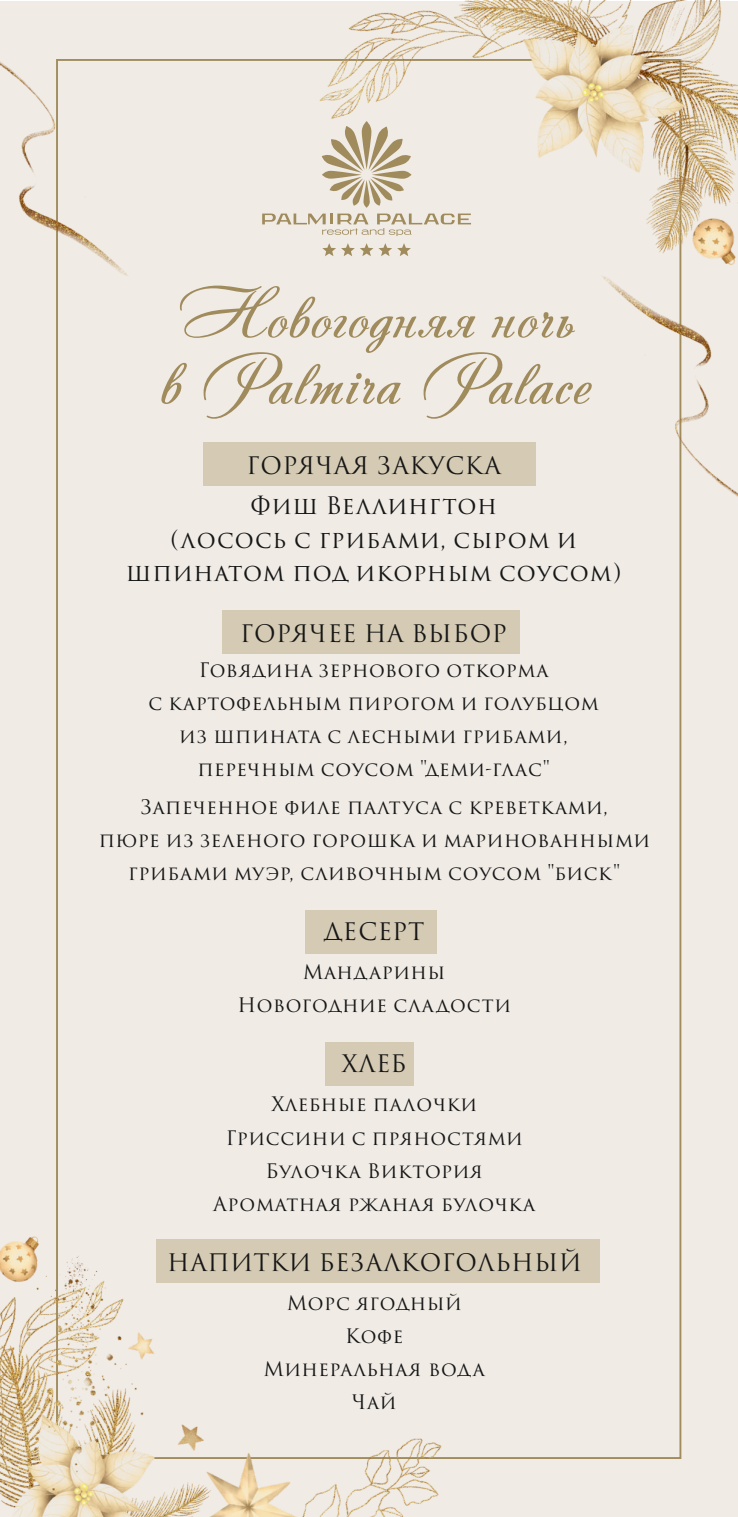
<style>
.page{position:relative;width:738px;height:1517px;background:#fff}
.page>*{position:absolute;margin:0;border:0;box-sizing:border-box;transform-origin:0 0}
.t1{font:68.75px/66.2px "Andantinoscript";color:#a08b5c;scale:1.05 1}
.t2{font:23.5px/40.2px "Trajan Pro 3";letter-spacing:.03em;color:#151616}
.t3{font:19.5px/33px "Trajan Pro 3";letter-spacing:.035em;color:#151616;text-align:center}
</style>
<div class="page">
<div style="left:0;top:1px;width:737px;height:1516px;background:#f0ebe5"></div>
<img style="left:0;top:1214px;width:454px;height:303px">
<img style="left:620px;top:294px;width:117px;height:219px">
<img style="left:0;top:59px;width:180px;height:221px">
<img style="left:300px;top:1px;width:437px;height:293px">
<div style="left:222px;top:610px;width:297px;height:44px;background:#d5cab3"></div>
<div style="left:203px;top:442px;width:332px;height:44px;background:#d5cab3"></div>
<svg style="left:262px;top:121px;width:208px;height:115px"></svg>
<svg style="left:322px;top:243px;width:88px;height:13px"></svg>
<div style="left:305px;top:910px;width:131px;height:43px;background:#d5cab3"></div>
<div style="left:325px;top:1042px;width:89px;height:43px;background:#d5cab3"></div>
<div style="left:156px;top:1238px;width:442px;height:44px;background:#d5cab3"></div>
<h1 class="t1" style="left:160px;top:280px;width:412px">Новогодняя ночь в Palmira Palace</h1>
<p class="t2" style="left:246px;top:448px;width:255px">ГОРЯЧАЯ ЗАКУСКА<br>Фиш Веллингтон</p>
<p class="t2" style="left:126px;top:525px;width:496px;line-height:33px;text-align:center">(лосось с грибами, сыром и шпинатом под икорным соусом)</p>
<p class="t2" style="left:240px;top:616px;width:268px">ГОРЯЧЕЕ НА ВЫБОР</p>
<p class="t3" style="left:148px;top:656px;width:451px">Говядина зернового откорма<br>с картофельным пирогом и голубцом из шпината с лесными грибами, перечным соусом "деми-глас"</p>
<p class="t3" style="left:99px;top:792px;width:552px">Запеченное филе палтуса с креветками,<br>пюре из зеленого горошка и маринованными грибами муэр, сливочным соусом "биск"</p>
<p class="t2" style="left:324px;top:914px;width:102px">ДЕСЕРТ</p>
<p class="t3" style="left:237px;top:957px;width:275px">Мандарины<br>Новогодние сладости</p>
<p class="t2" style="left:342px;top:1046px;width:66px">ХЛЕБ</p>
<p class="t3" style="left:213px;top:1090px;width:323px">Хлебные палочки<br>Гриссини с пряностями<br>Булочка Виктория<br>Ароматная ржаная булочка</p>
<p class="t2" style="left:167px;top:1245px;width:415px">НАПИТКИ БЕЗАЛКОГОЛЬНЫЙ</p>
<p class="t3" style="left:263px;top:1288px;width:222px">Морс ягодный<br>Кофе<br>Минеральная вода<br>Чай</p>
</div>
